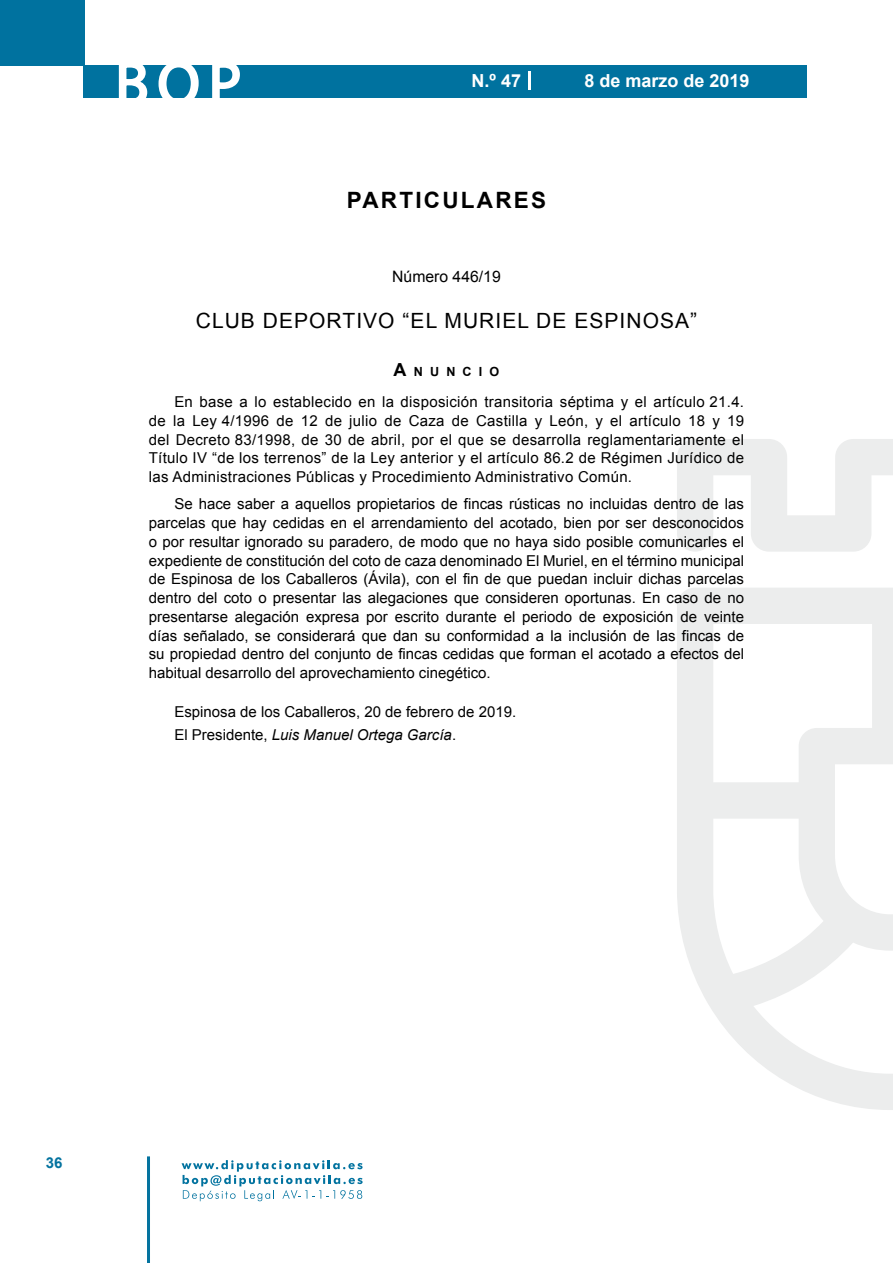
<style>
.page{position:relative;width:893px;height:1263px;background:#fff}
.page>*{position:absolute;margin:0;border:0;box-sizing:border-box;transform-origin:0 0}
.t1{font:500 61.5px "Avant Garde";color:#fff}
.t2{font:700 22.5px "Arial";letter-spacing:.1em;color:#000}
.t3{font:21px "Arial";letter-spacing:.05em;color:#000}
.t4{font:700 18px "Arial";color:#fff}
.t5{font:15.75px "Arial";color:#000}
.t6{font:15px/18.8px "Arial";color:#000;text-align:justify}
.t7{font:700 15px "Arial";color:#04739f}
.t8{font:700 12.6px "Arial";letter-spacing:.57em;color:#000}
.s1{font-size:18px}
.s2{font-style:italic}
</style>
<div class="page">
<div style="left:0;top:0;width:85px;height:65px;background:#00729f"></div>
<div style="left:84px;top:65px;width:723px;height:33px;background:#00729f"></div>
<svg style="left:118px;top:65px;width:30px;height:33px"></svg>
<svg style="left:158px;top:65px;width:41px;height:33px"></svg>
<svg style="left:212px;top:65px;width:28px;height:33px"></svg>
<svg style="left:182px;top:1160px;width:181px;height:41px"></svg>
<hr style="left:147px;top:1156px;width:3px;height:107px;background:#04739f">
<svg style="left:529px;top:71px;width:2px;height:19px"></svg>
<svg style="left:677px;top:439px;width:216px;height:671px"></svg>
<h1 class="t1" style="left:115px;top:46px;width:128px">BOP</h1>
<p class="t4" style="left:472px;top:69px;width:51px">N.º 47</p>
<p class="t4" style="left:584px;top:69px;width:167px">8 de marzo de 2019</p>
<h2 class="t2" style="left:347px;top:185px;width:201px">PARTICULARES</h2>
<p class="t5" style="left:392px;top:266px;width:110px">Número 446/19</p>
<h3 class="t3" style="left:196px;top:307px;width:503px">CLUB DEPORTIVO “EL MURIEL DE ESPINOSA”</h3>
<p class="t8" style="left:394px;top:363px;width:107px"><span class="s1">A</span>NUNCIO</p>
<p class="t6" style="left:149px;top:392px;width:597px;text-indent:26px">En base a lo establecido en la disposición transitoria séptima y el artículo 21.4. de la Ley 4/1996 de 12 de julio de Caza de Castilla y León, y el artículo 18 y 19 del Decreto 83/1998, de 30 de abril, por el que se desarrolla reglamentariamente el Título IV “de los terrenos” de la Ley anterior y el artículo 86.2 de Régimen Jurídico de las Administraciones Públicas y Procedimiento Administrativo Común.</p>
<p class="t6" style="left:149px;top:495px;width:597px;text-indent:26px">Se hace saber a aquellos propietarios de fincas rústicas no incluidas dentro de las parcelas que hay cedidas en el arrendamiento del acotado, bien por ser desconocidos o por resultar ignorado su paradero, de modo que no haya sido posible comunicarles el expediente de constitución del coto de caza denominado El Muriel, en el término municipal de Espinosa de los Caballeros (Ávila), con el fin de que puedan incluir dichas parcelas dentro del coto o presentar las alegaciones que consideren oportunas. En caso de no presentarse alegación expresa por escrito durante el periodo de exposición de veinte días señalado, se considerará que dan su conformidad a la inclusión de las fincas de su propiedad dentro del conjunto de fincas cedidas que forman el acotado a efectos del habitual desarrollo del aprovechamiento cinegético.</p>
<p class="t6" style="left:174px;top:701px;width:343px;line-height:22.2px">Espinosa de los Caballeros, 20 de febrero de 2019.<br>El Presidente, <span class="s2">Luis Manuel Ortega García</span>.</p>
<p class="t7" style="left:46px;top:1153px;width:18px">36</p>
</div>
